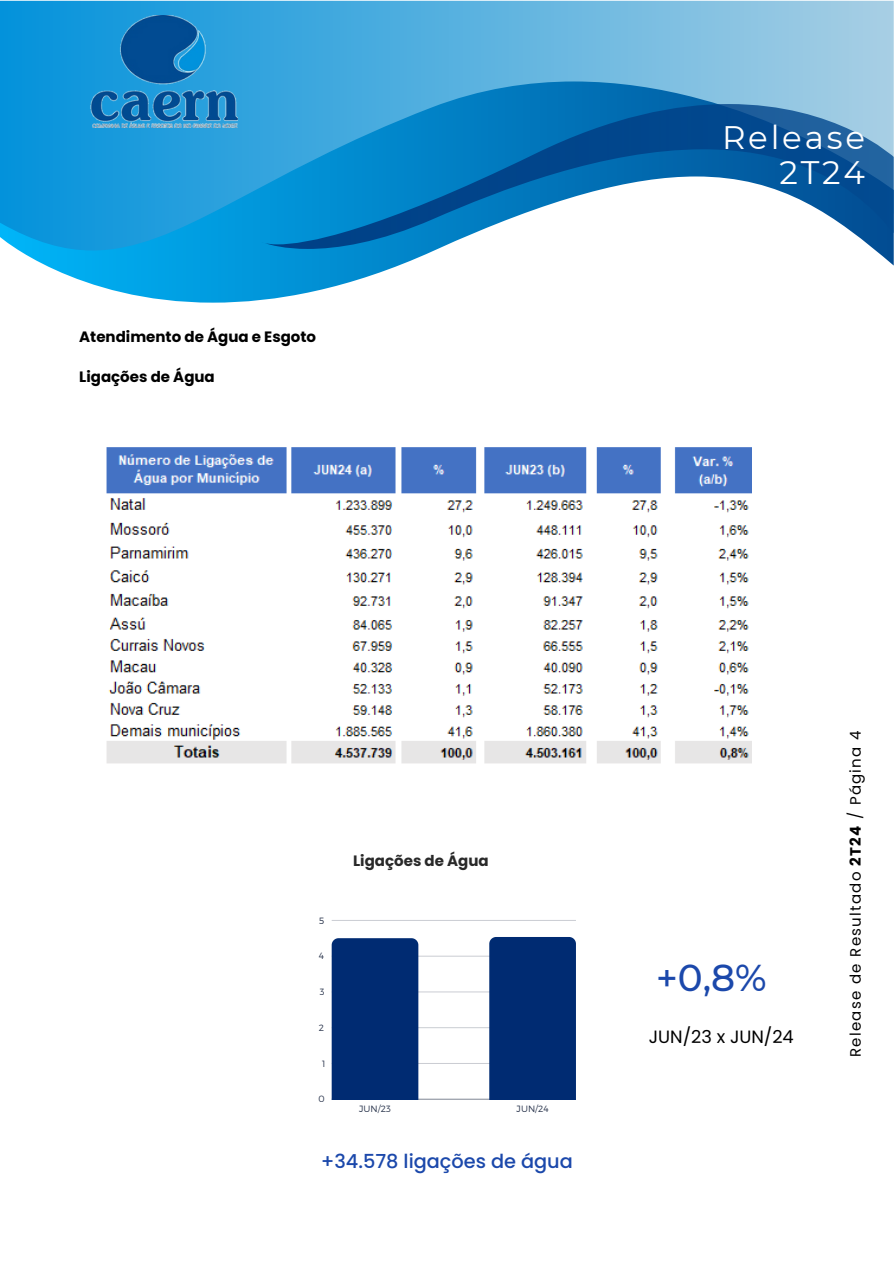
<style>
.page{position:relative;width:894px;height:1264px;background:#fff}
.page>*{position:absolute;margin:0;border:0;box-sizing:border-box;transform-origin:0 0}
.t1{font:500 37.35px "Montserrat";color:#1b48ab}
.t2{font:32.55px/34.8px "Montserrat";letter-spacing:.085em;color:#fff;text-align:right}
.t3{font:500 19.35px "Poppins";color:#1b48ab}
.t4{font:17.85px "Poppins";color:#000}
.t5{font:700 15px "Poppins";color:#000}
.t6{font:15px "Poppins";letter-spacing:.085em;color:#000}
.t7{font:700 15px "Poppins";color:#292929}
.t8{font:300 9.15px "Montserrat";color:#27324a}
.s1{font-weight:700}
</style>
<div class="page">
<svg style="left:0;top:1px;width:893px;height:80px;background:#5db3df"></svg>
<svg style="left:0;top:81px;width:893px;height:221px"></svg>
<svg style="left:261px;top:104px;width:632px;height:145px"></svg>
<img style="left:89px;top:16px;width:149px;height:111px">
<img style="left:106px;top:447px;width:645px;height:317px">
<hr style="left:331px;top:1098px;width:244px;height:1px;background:#dadce0">
<hr style="left:331px;top:1063px;width:244px;height:1px;background:#cbcdd3">
<hr style="left:331px;top:1027px;width:244px;height:1px;background:#d3d6da">
<hr style="left:331px;top:991px;width:244px;height:1px;background:#e1e2e6">
<hr style="left:331px;top:955px;width:244px;height:1px;background:#eeeef0">
<hr style="left:331px;top:920px;width:244px;height:1px;background:#cdcfd5">
<div style="left:331px;top:938px;width:87px;height:161px;background:#002b72"></div>
<div style="left:489px;top:937px;width:86px;height:162px;background:#002b72"></div>
<p class="t5" style="left:79px;top:326px;width:238px">Atendimento de Água e Esgoto</p>
<p class="t5" style="left:79px;top:366px;width:137px">Ligações de Água</p>
<p class="t2" style="left:721px;top:120px;width:144px">Release<br>2T24</p>
<p class="t8" style="left:319px;top:914px;width:7px">5</p>
<p class="t8" style="left:319px;top:950px;width:7px">4</p>
<p class="t8" style="left:320px;top:985px;width:6px">3</p>
<p class="t8" style="left:319px;top:1021px;width:7px">2</p>
<p class="t8" style="left:322px;top:1057px;width:5px">1</p>
<p class="t8" style="left:318px;top:1093px;width:8px">0</p>
<h5 class="t7" style="left:353px;top:849px;width:137px">Ligações de Água</h5>
<p class="t8" style="left:359px;top:1103px;width:33px">JUN/23</p>
<p class="t8" style="left:516px;top:1103px;width:33px">JUN/24</p>
<h5 class="t3" style="left:320px;top:1147px;width:253px">+34.578 ligações de água</h5>
<p class="t1" style="left:656px;top:954px;width:112px">+0,8%</p>
<h5 class="t4" style="left:648px;top:1024px;width:146px">JUN/23 x JUN/24</h5>
<p class="t6" style="left:844px;top:1057px;width:328px;rotate:-90deg">Release de Resultado <span class="s1">2T24</span> / Página 4</p>
</div>
